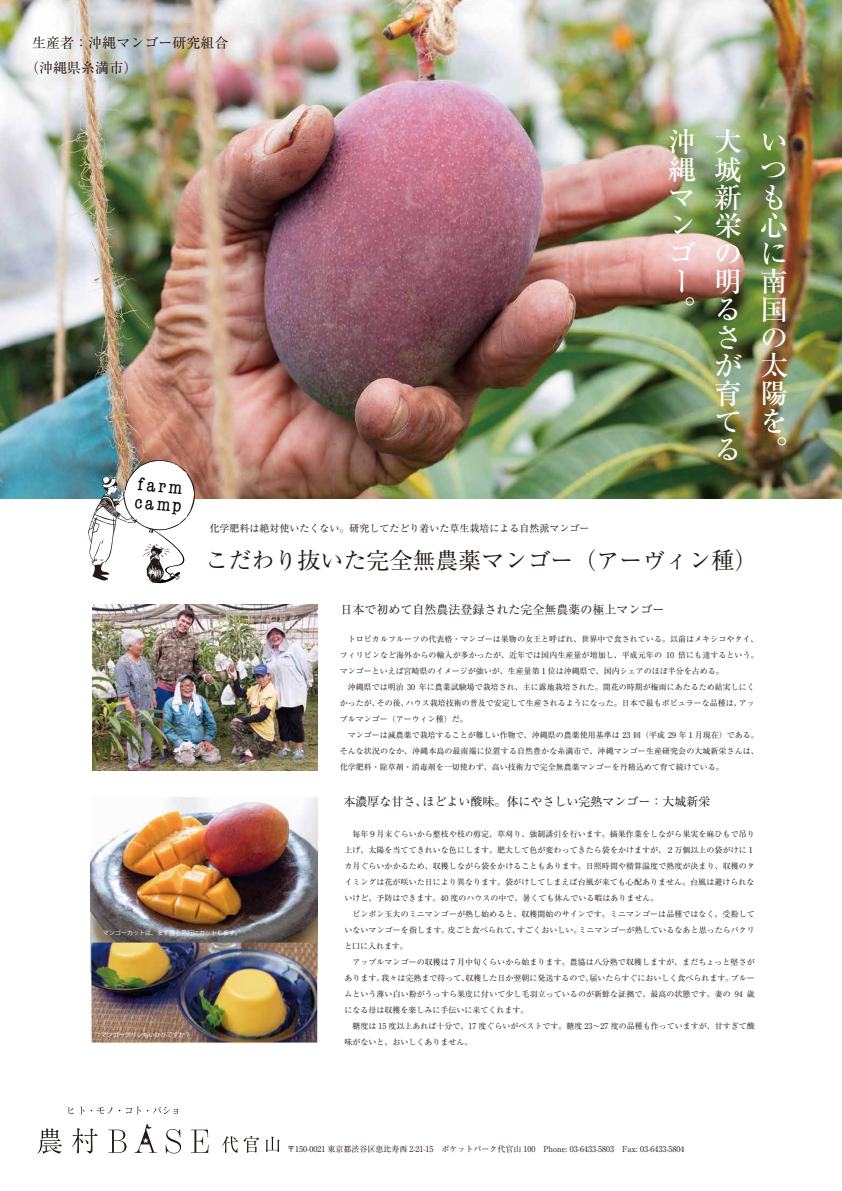
<style>
.page{position:relative;width:842px;height:1191px;background:#fff}
.page>*{position:absolute;margin:0;border:0;box-sizing:border-box;transform-origin:0 0}
.t1{font:500 28px/28px "Ryumin Pro";color:#fff}
.t2{font:23px "Ryumin Pro";color:#221815}
.t3{font:condensed 18.8px/17.9px "American Typewriter";color:#040000;scale:1.08 1}
.t4{font:14px/25px "Ryumin Pro";color:#221815}
.t5{font:12px "Ryumin Pro";color:#221815}
.t6{font:10px "Ryumin Pro";color:#221815}
.t7{font:8px/16px "Ryumin Pro";letter-spacing:.005em;color:#221815}
.t8{font:6px "Koz Go Pr 6 N";color:#fff}
</style>
<div class="page">
<img style="left:0;top:0;width:842px;height:499px">
<svg style="left:38px;top:1128px;width:24px;height:25px"></svg>
<svg style="left:72px;top:1128px;width:26px;height:25px"></svg>
<svg style="left:109px;top:1129px;width:18px;height:23px"></svg>
<svg style="left:166px;top:1129px;width:15px;height:24px"></svg>
<svg style="left:191px;top:1129px;width:18px;height:23px"></svg>
<svg style="left:136px;top:1123px;width:18px;height:29px"></svg>
<svg style="left:68px;top:1107px;width:6px;height:6px"></svg>
<svg style="left:80px;top:1106px;width:5px;height:8px"></svg>
<svg style="left:91px;top:1107px;width:22px;height:7px"></svg>
<svg style="left:126px;top:1106px;width:15px;height:8px"></svg>
<svg style="left:147px;top:1107px;width:31px;height:7px"></svg>
<svg style="left:222px;top:1136px;width:16px;height:16px"></svg>
<svg style="left:244px;top:1135px;width:15px;height:17px"></svg>
<svg style="left:266px;top:1136px;width:13px;height:16px"></svg>
<img style="left:92px;top:605px;width:225px;height:165px">
<img style="left:90px;top:797px;width:227px;height:175px">
<img style="left:91px;top:942px;width:226px;height:100px">
<svg style="left:88px;top:460px;width:107px;height:124px"></svg>
<h3 class="t4" style="left:25px;top:29px;width:204px;text-indent:7px">生産者：沖縄マンゴー研究組合（沖縄県糸満市）</h3>
<h3 class="t3" style="left:137px;top:474px;width:45px;rotate:5deg">farm camp</h3>
<p class="t6" style="left:209px;top:520px;width:382px">化学肥料は絶対使いたくない。研究してたどり着いた草生栽培による自然派マンゴー</p>
<h1 class="t1" style="left:668px;top:125px;width:29px">沖縄マンゴー。</h1>
<h1 class="t1" style="left:714px;top:125px;width:29px">大城新栄の明るさが育てる</h1>
<h1 class="t1" style="left:760px;top:125px;width:29px">いつも心に南国の太陽を。</h1>
<h2 class="t2" style="left:205px;top:542px;width:554px">こだわり抜いた完全無農薬マンゴー（アーヴィン種）</h2>
<h3 class="t5" style="left:341px;top:599px;width:326px">日本で初めて自然農法登録された完全無農薬の極上マンゴー</h3>
<p class="t8" style="left:103px;top:929px;width:140px">マンゴーカットは、まず種と平行にカットします。</p>
<p class="t8" style="left:101px;top:1031px;width:92px">マンゴープリンもいかがですか？</p>
<p class="t7" style="left:340px;top:631px;width:420px">　トロピカルフルーツの代表格・マンゴーは果物の女王と呼ばれ、世界中で食されている。以前はメキシコやタイ、フィリピンなど海外からの輸入が多かったが、近年では国内生産量が増加し、平成元年の 10 倍にも達するという。マンゴーといえば宮崎県のイメージが強いが、生産量第１位は沖縄県で、国内シェアのほぼ半分を占める。<br>　沖縄県では明治 30 年に農業試験場で栽培され、主に露地栽培された。開花の時期が梅雨にあたるため結実しにくかったが、その後、ハウス栽培技術の普及で安定して生産されるようになった。日本で最もポピュラーな品種は、アップルマンゴー（アーウィン種）だ。<br>　マンゴーは減農薬で栽培することが難しい作物で、沖縄県の農薬使用基準は 23 回（平成 29 年１月現在）である。そんな状況のなか、沖縄本島の最南端に位置する自然豊かな糸満市で、沖縄マンゴー生産研究会の大城新栄さんは、化学肥料・除草剤・消毒剤を一切使わず、高い技術力で完全無農薬マンゴーを丹精込めて育て続けている。</p>
<h3 class="t5" style="left:343px;top:792px;width:369px">本濃厚な甘さ、ほどよい酸味。体にやさしい完熟マンゴー：大城新栄</h3>
<p class="t7" style="left:344px;top:825px;width:412px">　毎年９月末ぐらいから整枝や枝の剪定、草刈り、強制誘引を行います。摘果作業をしながら果実を麻ひもで吊り上げ、太陽を当ててきれいな色にします。肥大して色が変わってきたら袋をかけますが、２万個以上の袋がけに１カ月ぐらいかかるため、収穫しながら袋をかけることもあります。日照時間や積算温度で熟度が決まり、収穫のタイミングは花が咲いた日により異なります。袋がけしてしまえば台風が来ても心配ありません。台風は避けられないけど、予防はできます。40 度のハウスの中で、暑くても休んでいる暇はありません。<br>　ピンポン玉大のミニマンゴーが熟し始めると、収穫開始のサインです。ミニマンゴーは品種ではなく、受粉していないマンゴーを指します。皮ごと食べられて、すごくおいしい。ミニマンゴーが熟しているなあと思ったらパクリと口に入れます。<br>　アップルマンゴーの収穫は７月中旬くらいから始まります。農協は八分熟で収穫しますが、まだちょっと堅さがあります。我々は完熟まで待って、収穫した日か翌朝に発送するので、届いたらすぐにおいしく食べられます。ブルームという薄い白い粉がうっすら果皮に付いて少し毛羽立っているのが新鮮な証拠で、最高の状態です。妻の 94 歳になる母は収穫を楽しみに手伝いに来てくれます。<br>　糖度は 15 度以上あれば十分で、17 度ぐらいがベストです。糖度 23～27 度の品種も作っていますが、甘すぎて酸味がないと、おいしくありません。</p>
<p class="t7" style="left:287px;top:1140px;width:399px">〒150-0021 東京都渋谷区恵比寿西 2-21-15　ポケットパーク代官山 100　Phone: 03-6433-5803　Fax: 03-6433-5804</p>
</div>
